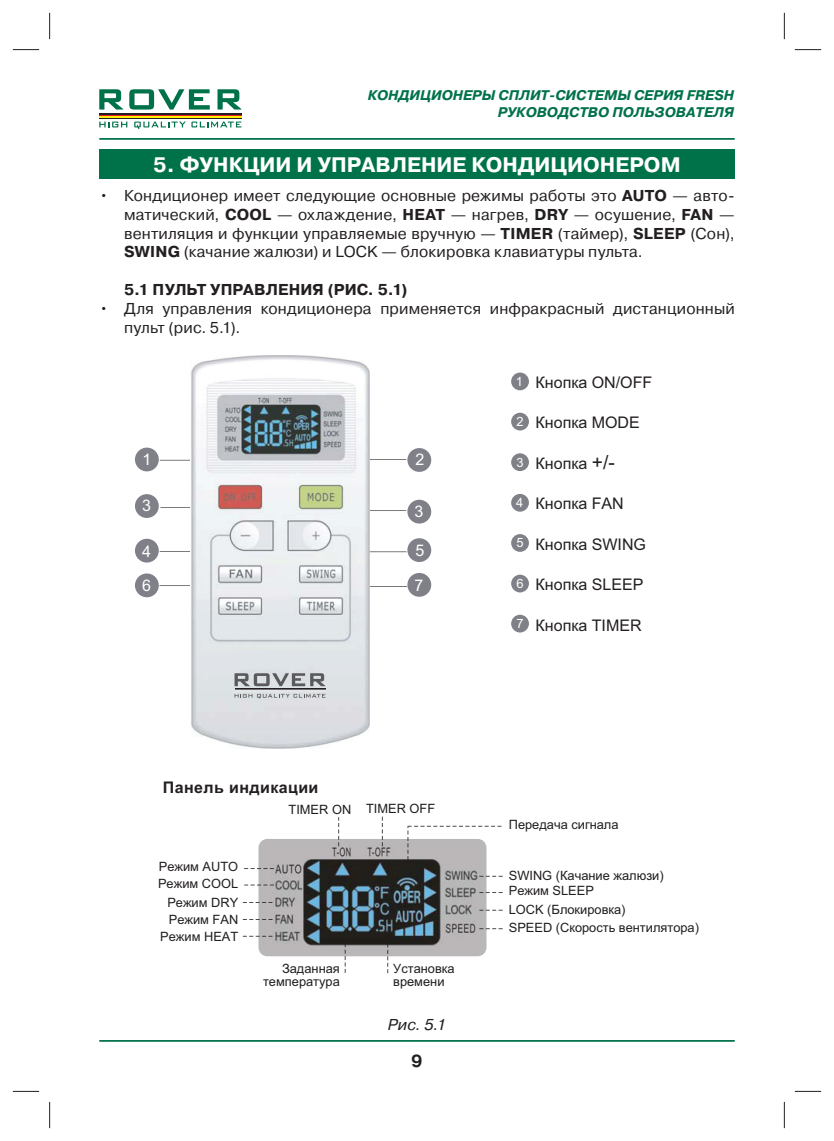
<style>
.page{position:relative;width:834px;height:1141px;background:#fff}
.page>*{position:absolute;margin:0;border:0;box-sizing:border-box;transform-origin:0 0}
.t1{font:700 21px "Pragmatica C";color:#fff}
.t2{font:700 17.5px "Pragmatica C";color:#231f20}
.t3{font:16.1px "Arial";color:#231f20}
.t4{font:700 16.1px "Arial";letter-spacing:.025em;color:#231f20}
.t5{font:16.1px "Arial";color:#fff}
.t6{font:15.75px/18.9px "Pragmatica C";letter-spacing:.01em;color:#231f20;text-align:justify}
.t7{font:700 15.75px "Pragmatica C";letter-spacing:.005em;color:#231f20}
.t8{font:italic 15.75px "Pragmatica C";color:#231f20}
.t9{font:italic 700 14px/16.8px "Pragmatica C";color:#007249;text-align:right}
.t10{font:12.78px/12.8px "Arial";color:#201d1e}
.t11{font:12.78px/16.8px "Arial";color:#231f20}
.t12{font:12.78px "Arial";color:#fff}
.s1{font-weight:700}
.s2{font-size:19.25px}
.s3{color:#201d1e}
.s4{color:#231f20}
</style>
<div class="page">
<svg style="left:99px;top:89px;width:24px;height:21px"></svg>
<svg style="left:129px;top:89px;width:81px;height:21px"></svg>
<svg style="left:217px;top:89px;width:24px;height:21px"></svg>
<svg style="left:99px;top:122px;width:28px;height:5px"></svg>
<svg style="left:134px;top:122px;width:107px;height:7px"></svg>
<div style="left:99px;top:113px;width:142px;height:5px;background:#231f20"></div>
<hr style="left:99px;top:115px;width:142px;height:1px;background:#ee1d23">
<hr style="left:99px;top:116px;width:142px;height:2px;background:#fff101">
<hr style="left:99px;top:138px;width:635px;height:2px;background:#007249">
<hr style="left:99px;top:1040px;width:635px;height:2px;background:#007249">
<div style="left:99px;top:149px;width:635px;height:30px;background:#007249"></div>
<svg style="left:369px;top:459px;width:37px;height:21px"></svg>
<svg style="left:160px;top:460px;width:30px;height:1px"></svg>
<svg style="left:160px;top:551px;width:30px;height:1px"></svg>
<svg style="left:369px;top:552px;width:37px;height:13px"></svg>
<svg style="left:159px;top:585px;width:31px;height:1px"></svg>
<svg style="left:369px;top:586px;width:38px;height:13px"></svg>
<svg style="left:160px;top:507px;width:30px;height:1px"></svg>
<svg style="left:369px;top:510px;width:37px;height:19px"></svg>
<div style="left:135px;top:448px;width:24px;height:23px;background:#808188;border-radius:50%"></div>
<div style="left:135px;top:494px;width:24px;height:24px;background:#808188;border-radius:50%"></div>
<div style="left:135px;top:539px;width:24px;height:24px;background:#808188;border-radius:50%"></div>
<div style="left:135px;top:573px;width:24px;height:24px;background:#808188;border-radius:50%"></div>
<div style="left:407px;top:448px;width:24px;height:24px;background:#808188;border-radius:50%"></div>
<div style="left:407px;top:500px;width:24px;height:24px;background:#808188;border-radius:50%"></div>
<div style="left:407px;top:538px;width:24px;height:24px;background:#808188;border-radius:50%"></div>
<div style="left:407px;top:573px;width:24px;height:24px;background:#808188;border-radius:50%"></div>
<div style="left:511px;top:413px;width:18px;height:17px;background:#808188;border-radius:50%"></div>
<div style="left:511px;top:453px;width:18px;height:18px;background:#808188;border-radius:50%"></div>
<div style="left:511px;top:373px;width:18px;height:17px;background:#808188;border-radius:50%"></div>
<div style="left:511px;top:534px;width:18px;height:18px;background:#808188;border-radius:50%"></div>
<div style="left:511px;top:575px;width:18px;height:17px;background:#808188;border-radius:50%"></div>
<div style="left:511px;top:494px;width:18px;height:18px;background:#808188;border-radius:50%"></div>
<div style="left:511px;top:615px;width:18px;height:17px;background:#808188;border-radius:50%"></div>
<div style="left:258px;top:839px;width:228px;height:117px;background:#b9b7b8;border-radius:9px"></div>
<img style="left:265px;top:846px;width:212px;height:102px">
<svg style="left:244px;top:868px;width:30px;height:1px"></svg>
<svg style="left:244px;top:885px;width:30px;height:1px"></svg>
<svg style="left:243px;top:902px;width:29px;height:1px"></svg>
<svg style="left:243px;top:919px;width:29px;height:1px"></svg>
<svg style="left:243px;top:936px;width:29px;height:1px"></svg>
<svg style="left:338px;top:817px;width:1px;height:29px"></svg>
<svg style="left:387px;top:934px;width:1px;height:39px"></svg>
<svg style="left:344px;top:938px;width:1px;height:35px"></svg>
<svg style="left:382px;top:817px;width:1px;height:29px"></svg>
<svg style="left:479px;top:892px;width:23px;height:1px"></svg>
<svg style="left:479px;top:910px;width:23px;height:1px"></svg>
<svg style="left:479px;top:928px;width:23px;height:1px"></svg>
<svg style="left:407px;top:826px;width:95px;height:51px"></svg>
<img style="left:191px;top:355px;width:178px;height:394px">
<svg style="left:234px;top:673px;width:91px;height:13px"></svg>
<svg style="left:234px;top:694px;width:91px;height:5px"></svg>
<svg style="left:234px;top:688px;width:91px;height:2px"></svg>
<hr style="left:234px;top:690px;width:91px;height:1px;background:#6c6d70">
<hr style="left:234px;top:691px;width:91px;height:1px;background:#e4e5e7">
<svg style="left:13px;top:49px;width:26px;height:1px"></svg>
<svg style="left:794px;top:49px;width:27px;height:1px"></svg>
<svg style="left:13px;top:1091px;width:26px;height:1px"></svg>
<svg style="left:794px;top:1091px;width:27px;height:1px"></svg>
<svg style="left:49px;top:13px;width:1px;height:26px"></svg>
<svg style="left:49px;top:1102px;width:1px;height:26px"></svg>
<svg style="left:783px;top:13px;width:1px;height:26px"></svg>
<svg style="left:783px;top:1102px;width:1px;height:26px"></svg>
<p class="t9" style="left:367px;top:87px;width:367px">КОНДИЦИОНЕРЫ СПЛИТ-СИСТЕМЫ СЕРИЯ FRESH<br>РУКОВОДСТВО ПОЛЬЗОВАТЕЛЯ</p>
<h1 class="t1" style="left:153px;top:157px;width:528px">5. ФУНКЦИИ И УПРАВЛЕНИЕ КОНДИЦИОНЕРОМ</h1>
<p class="t6" style="left:124px;top:186px;width:612px;text-indent:-25px">• Кондиционер имеет следующие основные режимы работы это <span class="s1">AUTO</span> — авто&shy;матический, <span class="s1">COOL</span> — охлаждение, <span class="s1">HEAT</span> — нагрев, <span class="s1">DRY</span> — осушение, <span class="s1">FAN</span> — вентиляция и функции управляемые вручную — <span class="s1">TIMER</span> (таймер), <span class="s1">SLEEP</span> (Сон), <span class="s1">SWING</span> (качание жалюзи) и LOCK — блокировка клавиатуры пульта.</p>
<p class="t7" style="left:124px;top:284px;width:285px">5.1 ПУЛЬТ УПРАВЛЕНИЯ (РИС. 5.1)</p>
<p class="t6" style="left:124px;top:299px;width:612px;text-indent:-25px">• Для управления кондиционера применяется инфракрасный дистанционный пульт (рис. 5.1).</p>
<p class="t5" style="left:142px;top:450px;width:10px">1</p>
<p class="t5" style="left:142px;top:496px;width:10px">3</p>
<p class="t5" style="left:142px;top:542px;width:10px">4</p>
<p class="t5" style="left:415px;top:450px;width:10px">2</p>
<p class="t5" style="left:414px;top:502px;width:10px">3</p>
<p class="t5" style="left:415px;top:541px;width:10px">5</p>
<p class="t5" style="left:142px;top:576px;width:10px">6</p>
<p class="t5" style="left:414px;top:576px;width:10px">7</p>
<p class="t12" style="left:516px;top:374px;width:9px">1</p>
<p class="t3" style="left:535px;top:373px;width:118px">Кнопка ON/OFF</p>
<p class="t3" style="left:535px;top:413px;width:106px">Кнопка MODE</p>
<p class="t3" style="left:535px;top:454px;width:81px">Кнопка <span class="s2">+/-</span></p>
<p class="t3" style="left:535px;top:494px;width:90px">Кнопка FAN</p>
<p class="t3" style="left:535px;top:535px;width:112px">Кнопка SWING</p>
<p class="t3" style="left:535px;top:575px;width:109px">Кнопка SLEEP</p>
<p class="t3" style="left:516px;top:616px;width:127px"><sup>7</sup> Кнопка TIMER</p>
<p class="t12" style="left:516px;top:414px;width:9px">2</p>
<p class="t12" style="left:516px;top:455px;width:9px">3</p>
<p class="t12" style="left:516px;top:495px;width:9px">4</p>
<p class="t12" style="left:516px;top:536px;width:9px">5</p>
<p class="t12" style="left:516px;top:576px;width:9px">6</p>
<p class="t4" style="left:163px;top:778px;width:157px">Панель индикации</p>
<p class="t11" style="left:158px;top:858px;width:82px">Режим AUTO<br>Режим <span class="s3">COOL</span></p>
<p class="t11" style="left:160px;top:894px;width:79px;text-align:right">Режим <span class="s3">DRY<br></span>Режим <span class="s3">FAN<br></span>Режим <span class="s3">HEAT</span></p>
<p class="t10" style="left:288px;top:802px;width:148px">TIMER ON TIMER OFF</p>
<p class="t10" style="left:263px;top:962px;width:78px;text-align:right">Заданная температура</p>
<p class="t10" style="left:393px;top:962px;width:63px">Установка времени</p>
<p class="t8" style="left:388px;top:1016px;width:60px">Рис. 5.1</p>
<p class="t2" style="left:411px;top:1055px;width:13px">9</p>
<p class="t10" style="left:508px;top:818px;width:111px">Передача сигнала</p>
<p class="t10" style="left:508px;top:868px;width:156px;line-height:15.4px">SWING (Качание жалюзи)<br><span class="s4">Режим</span> SLEEP</p>
<p class="t10" style="left:508px;top:901px;width:192px;line-height:18.2px">LOCK (Блокировка)<br>SPEED (Скорость вентилятора)</p>
</div>
